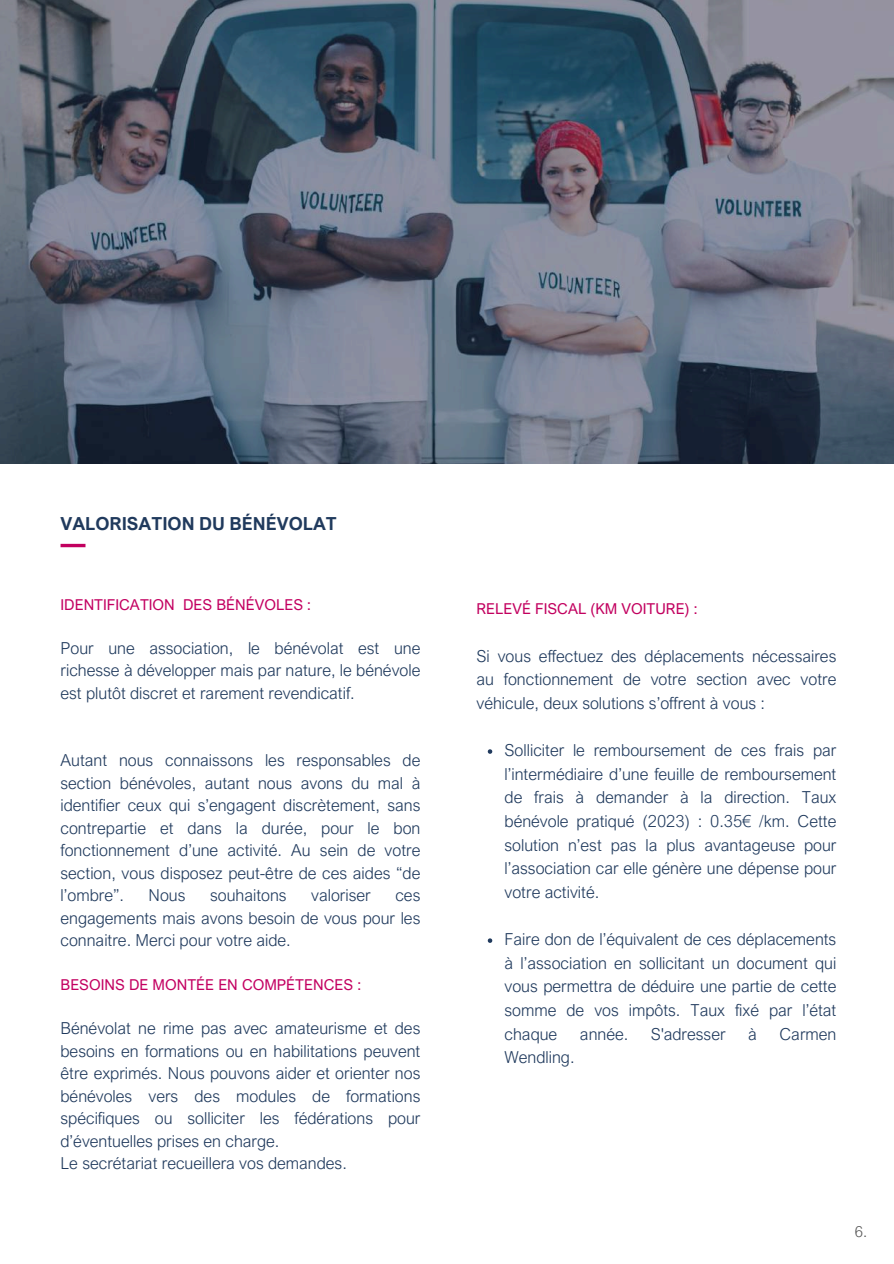
<style>
.page{position:relative;width:894px;height:1264px;background:#fff}
.page>*{position:absolute;margin:0;border:0;box-sizing:border-box;transform-origin:0 0}
.t1{font:700 18px "Arial Nova";color:#203a5d}
.t2{font:300 16.5px/22.5px "Arial Nova";color:#203a5d;text-align:justify}
.t3{font:15px "Arial Nova";color:#c30061}
.t4{font:15px "Arial Nova";color:#c2005f}
.t5{font:300 15px "Arial Nova";color:#545454}
</style>
<div class="page">
<hr style="left:60px;top:544px;width:25px;height:3px;background:#c2005f">
<svg style="left:0;top:0;width:893px;height:464px"></svg>
<svg style="left:487px;top:749px;width:5px;height:4px"></svg>
<svg style="left:487px;top:938px;width:5px;height:4px"></svg>
<p class="t1" style="left:60px;top:513px;width:278px">VALORISATION DU BÉNÉVOLAT</p>
<p class="t3" style="left:60px;top:595px;width:252px">IDENTIFICATION DES BÉNÉVOLES :</p>
<p class="t2" style="left:60px;top:636px;width:361px">Pour une association, le bénévolat est une richesse à développer mais par nature, le bénévole est plutôt discret et rarement revendicatif.</p>
<p class="t2" style="left:60px;top:748px;width:361px">Autant nous connaissons les responsables de section bénévoles, autant nous avons du mal à identifier ceux qui s’engagent discrètement, sans contrepartie et dans la durée, pour le bon fonctionnement d’une activité. Au sein de votre section, vous disposez peut-être de ces aides “de l’ombre”.</p>
<p class="t2" style="left:149px;top:883px;width:38px">Nous</p>
<p class="t2" style="left:210px;top:883px;width:78px">souhaitons</p>
<p class="t2" style="left:311px;top:883px;width:61px">valoriser</p>
<p class="t2" style="left:60px;top:883px;width:361px;text-indent:335px">ces engagements mais avons besoin de vous pour les connaitre. Merci pour votre aide.</p>
<p class="t3" style="left:60px;top:975px;width:302px">BESOINS DE MONTÉE EN COMPÉTENCES :</p>
<p class="t2" style="left:60px;top:1016px;width:361px;text-align:left">Bénévolat ne rime pas avec amateurisme et des besoins en formations ou en habilitations peuvent être exprimés. Nous pouvons aider et orienter nos bénévoles vers des modules de formations spécifiques ou solliciter les fédérations pour d’éventuelles prises en charge.<br>Le secrétariat recueillera vos demandes.</p>
<p class="t4" style="left:476px;top:599px;width:222px">RELEVÉ FISCAL (KM VOITURE) :</p>
<p class="t2" style="left:476px;top:643px;width:361px;line-height:23.7px">Si vous effectuez des déplacements nécessaires au fonctionnement de votre section avec votre véhicule, deux solutions s’offrent à vous :</p>
<p class="t2" style="left:504px;top:738px;width:333px;line-height:23.7px">Solliciter le remboursement de ces frais par l’intermédiaire d’une feuille de remboursement de frais à demander à la direction. Taux bénévole pratiqué (2023) : 0.35€ /km. Cette solution n’est pas la plus avantageuse pour l’association car elle génère une dépense pour votre activité.</p>
<p class="t2" style="left:504px;top:927px;width:333px;line-height:23.7px">Faire don de l’équivalent de ces déplacements à l’association en sollicitant un document qui vous permettra de déduire une partie de cette somme de vos impôts. Taux fixé par l’état chaque</p>
<p class="t2" style="left:579px;top:1022px;width:50px">année.</p>
<p class="t2" style="left:650px;top:1022px;width:76px">S'adresser</p>
<p class="t2" style="left:748px;top:1022px;width:10px">à</p>
<p class="t2" style="left:779px;top:1022px;width:58px">Carmen</p>
<p class="t2" style="left:504px;top:1045px;width:71px">Wendling.</p>
<p class="t5" style="left:854px;top:1222px;width:14px">6.</p>
</div>
